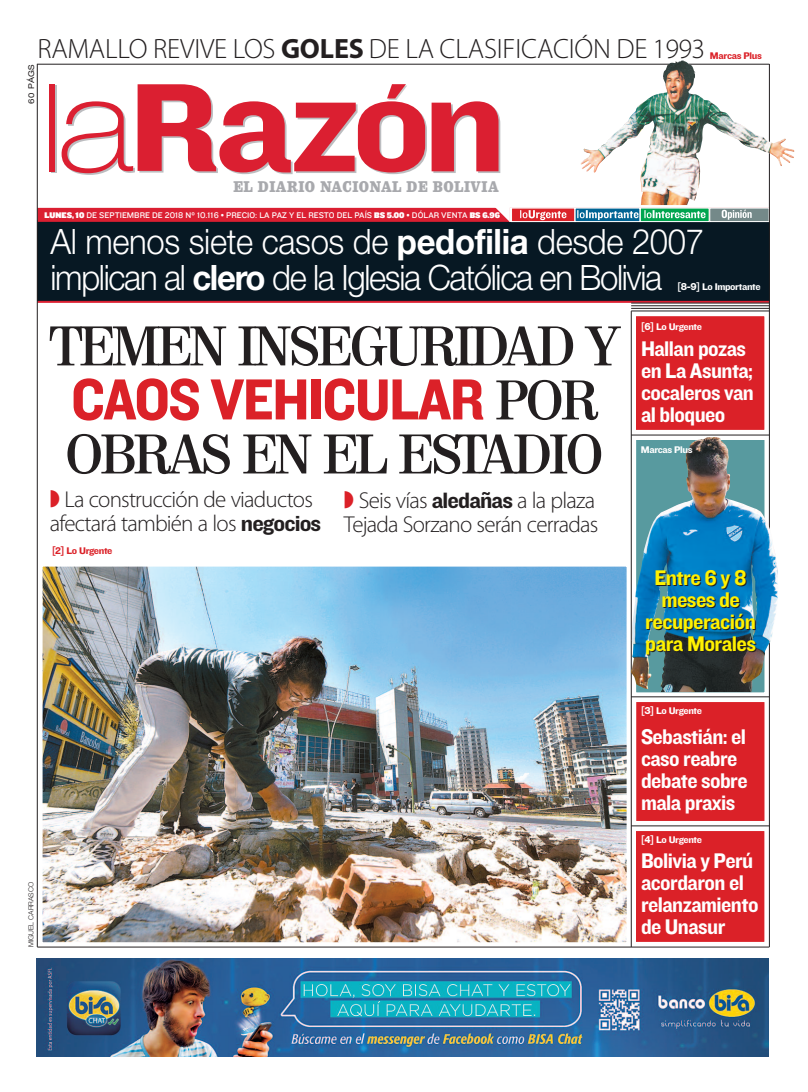
<style>
.page{position:relative;width:808px;height:1092px;background:#fff}
.page>*{position:absolute;margin:0;border:0;box-sizing:border-box;transform-origin:0 0}
.t1{font:60px "Knockout HTF51 Middleweight";letter-spacing:-.025em;color:#db2128;scale:.95 1}
.t2{font:600 54px "Valencia";letter-spacing:-.025em;color:#231f20;scale:.95 1}
.t3{font:300 35px/36px "Helvetica Neue LT Std";letter-spacing:-.04em;color:#fff;scale:.94 1}
.t4{font:300 28px "Myriad Pro";letter-spacing:-.005em;color:#231f20}
.t5{font:300 23px/24px "Myriad Pro";letter-spacing:-.035em;color:#231f20;text-align:center}
.t6{font:22px/22px "Knockout HTF51 Middleweight";letter-spacing:-.025em;color:#fff}
.t7{font:22px/22px "Knockout HTF51 Middleweight";letter-spacing:-.025em;color:#fff101;text-align:center}
.t8{font:900 14px "Belizio";letter-spacing:.05em;color:#a8a9ad;scale:.8 1}
.t9{font:10px "Knockout HTF51 Middleweight";letter-spacing:-.035em;color:#fff;scale:1.1 1}
.t10{font:10px "Knockout HTF51 Middleweight";letter-spacing:-.03em;color:#db2128;scale:1.1 1}
.t11{font:8.5px "Knockout HTF32 Junior Cruise";color:#fff;scale:.95 1}
.t12{font:expanded 8px "Helvetica Neue LT Std";letter-spacing:.04em;color:#231f20}
.t13{font:300 7px "Helvetica Neue";color:#231f20}
.s1{font-weight:700}
.s2{font-family:"Knockout HTF92 Ultmt Cruiser"}
.s3{font-family:"Helvetica Neue LT Std";font-weight:800}
.s4{font-family:"Valencia";font-weight:600;font-size:54px;color:#231f20}
.s5{font-family:"Knockout HTF51 Middleweight";font-weight:400}
</style>
<div class="page">
<img style="left:44px;top:567px;width:582px;height:374px">
<div style="left:38px;top:561px;width:594px;height:386px;border:5px solid #fff"></div>
<hr style="left:37px;top:64px;width:732px;height:1px;background:#231f20">
<div style="left:37px;top:220px;width:732px;height:81px;background:#071823"></div>
<div style="left:37px;top:208px;width:732px;height:14px;background:#db1f31"></div>
<div style="left:51px;top:85px;width:6px;height:88px;background:#bcbdc0"></div>
<div style="left:49px;top:84px;width:6px;height:87px;background:#db1f31"></div>
<svg style="left:62px;top:84px;width:438px;height:91px"></svg>
<hr style="left:37px;top:301px;width:732px;height:2px;background:#db1f31">
<div style="left:512px;top:208px;width:62px;height:13px;background:#db2128"></div>
<div style="left:511px;top:208px;width:64px;height:14px;border:1px solid #fff"></div>
<div style="left:575px;top:208px;width:65px;height:14px;border:1px solid #fff"></div>
<svg style="left:642px;top:210px;width:65px;height:10px"></svg>
<div style="left:640px;top:208px;width:69px;height:14px;border:1px solid #fff"></div>
<div style="left:710px;top:208px;width:59px;height:13px;background:#748989"></div>
<div style="left:709px;top:208px;width:60px;height:14px;border:1px solid #fff"></div>
<svg style="left:520px;top:210px;width:46px;height:10px"></svg>
<svg style="left:577px;top:210px;width:61px;height:10px"></svg>
<svg style="left:644px;top:210px;width:61px;height:8px"></svg>
<svg style="left:722px;top:210px;width:30px;height:10px"></svg>
<div style="left:636px;top:316px;width:128px;height:114px;background:#db2128"></div>
<div style="left:631px;top:311px;width:138px;height:124px;border:5px solid #fff"></div>
<div style="left:636px;top:702px;width:128px;height:118px;background:#db2128"></div>
<div style="left:631px;top:697px;width:138px;height:128px;border:5px solid #fff"></div>
<div style="left:636px;top:831px;width:128px;height:110px;background:#db2128"></div>
<div style="left:631px;top:826px;width:138px;height:120px;border:5px solid #fff"></div>
<hr style="left:631px;top:305px;width:138px;height:1px;background:#231f20">
<hr style="left:631px;top:308px;width:138px;height:1px;background:#231f20">
<hr style="left:631px;top:311px;width:138px;height:1px;background:#231f20">
<hr style="left:631px;top:303px;width:138px;height:1px;background:#231f20">
<hr style="left:631px;top:435px;width:138px;height:1px;background:#231f20">
<hr style="left:631px;top:696px;width:138px;height:1px;background:#231f20">
<hr style="left:631px;top:825px;width:138px;height:1px;background:#231f20">
<hr style="left:769px;top:64px;width:1px;height:882px;background:#231f20">
<hr style="left:631px;top:311px;width:1px;height:635px;background:#231f20">
<hr style="left:37px;top:64px;width:1px;height:882px;background:#231f20">
<hr style="left:37px;top:946px;width:732px;height:1px;background:#231f20">
<svg style="left:492px;top:207px;width:20px;height:15px"></svg>
<img style="left:37px;top:958px;width:731px;height:98px">
<img style="left:631px;top:436px;width:147px;height:256px">
<img style="left:584px;top:60px;width:210px;height:145px">
<p class="t4" style="left:38px;top:38px;width:669px">RAMALLO REVIVE LOS <span class="s1">GOLES</span> DE LA CLASIFICACIÓN DE 1993</p>
<p class="t10" style="left:710px;top:49px;width:49px">Marcas Plus</p>
<p class="t12" style="left:28px;top:103px;width:41px;rotate:-90deg">60 PÁGS</p>
<p class="t8" style="left:233px;top:179px;width:333px">EL DIARIO NACIONAL DE BOLIVIA</p>
<h3 class="t3" style="left:51px;top:226px;width:697px">Al menos siete casos de <span class="s1">pedofilia</span> desde 2007 implican al <span class="s1">clero</span> de la Iglesia Católica en Bolivia</h3>
<p class="t11" style="left:45px;top:210px;width:481px"><span class="s2">LUNES, 10</span> DE SEPTIEMBRE DE 2018 Nº 10.116 • PRECIO: LA PAZ Y EL RESTO DEL PAÍS <span class="s2">BS 5.00</span> • DÓLAR VENTA <span class="s2">BS 6.96</span></p>
<p class="t9" style="left:677px;top:280px;width:77px">[<span class="s3">8-9</span>] Lo Importante</p>
<h2 class="t2" style="left:50px;top:315px;width:600px">TEMEN INSEGURIDAD Y</h2>
<h1 class="t1" style="left:71px;top:363px;width:555px">CAOS VEHICULAR <span class="s4">POR</span></h1>
<h2 class="t2" style="left:66px;top:423px;width:567px">OBRAS EN EL ESTADIO</h2>
<p class="t5" style="left:50px;top:488px;width:273px">La construcción de viaductos afectará también a los <span class="s5">negocios</span></p>
<p class="t5" style="left:344px;top:490px;width:256px">Seis vías <span class="s5">aledañas</span> a la plaza<br>Tejada Sorzano serán cerradas</p>
<p class="t10" style="left:52px;top:544px;width:57px">[2] Lo Urgente</p>
<p class="t9" style="left:641px;top:320px;width:57px">[<span class="s3">6</span>] Lo Urgente</p>
<p class="t6" style="left:641px;top:337px;width:114px">Hallan pozas en La Asunta; cocaleros van al bloqueo</p>
<p class="t9" style="left:641px;top:443px;width:48px">Marcas Plus</p>
<p class="t7" style="left:645px;top:566px;width:112px">Entre 6 y 8 meses de recuperación para Morales</p>
<p class="t13" style="left:25px;top:947px;width:67px;rotate:-90deg">MIGUEL CARRASCO</p>
<p class="t9" style="left:641px;top:705px;width:57px">[<span class="s3">3</span>] Lo Urgente</p>
<p class="t6" style="left:641px;top:725px;width:108px">Sebastián: el caso reabre debate sobre mala praxis</p>
<p class="t9" style="left:641px;top:833px;width:57px">[<span class="s3">4</span>] Lo Urgente</p>
<p class="t6" style="left:641px;top:849px;width:119px">Bolivia y Perú acordaron el relanzamiento de Unasur</p>
</div>
